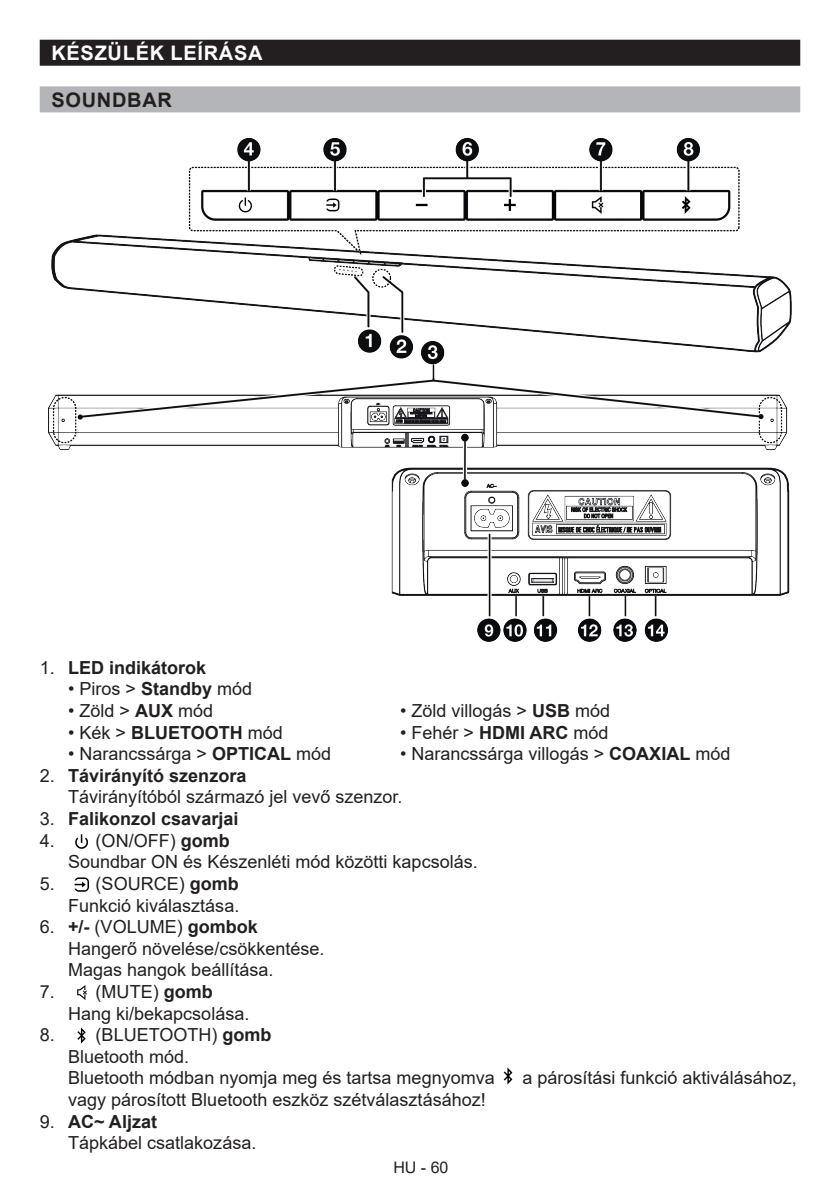
<style>
.page{position:relative;width:840px;height:1191px;background:#fff}
.page>*{position:absolute;margin:0;border:0;box-sizing:border-box;transform-origin:0 0}
.t1{font:700 20px "Arial";letter-spacing:.035em;color:#fff}
.t2{font:700 20px "Arial";letter-spacing:.035em;color:#231f20}
.t3{font:18px/21.6px "Arial";color:#231f20}
.t4{font:700 18px "Arial";color:#231f20}
.t5{font:16px "Arial";color:#231f20}
.s1{font-weight:400}
.s2{font-weight:700}
</style>
<div class="page">
<div style="left:40px;top:40px;width:759px;height:26px;background:#231f20"></div>
<div style="left:40px;top:86px;width:759px;height:26px;background:#b4b5b8"></div>
<img style="left:49px;top:138px;width:741px;height:504px">
<img style="left:75px;top:834px;width:13px;height:15px">
<img style="left:74px;top:877px;width:15px;height:15px">
<img style="left:77px;top:985px;width:10px;height:15px">
<img style="left:77px;top:1027px;width:9px;height:17px">
<img style="left:503px;top:1068px;width:10px;height:16px">
<p class="t1" style="left:51px;top:39px;width:212px">KÉSZÜLÉK LEÍRÁSA</p>
<p class="t2" style="left:51px;top:86px;width:122px">SOUNDBAR</p>
<p class="t4" style="left:40px;top:655px;width:168px"><span class="s1">1.</span> LED indikátorok</p>
<p class="t3" style="left:68px;top:678px;width:185px">• Piros &gt; <span class="s2">Standby</span> mód</p>
<p class="t3" style="left:68px;top:700px;width:146px">• Zöld &gt; <span class="s2">AUX</span> mód</p>
<p class="t3" style="left:400px;top:700px;width:211px">• Zöld villogás &gt; <span class="s2">USB</span> mód</p>
<p class="t4" style="left:68px;top:719px;width:216px"><span class="s1">• Kék &gt;</span> BLUETOOTH <span class="s1">mód</span></p>
<p class="t3" style="left:400px;top:721px;width:210px">• Fehér &gt; <span class="s2">HDMI ARC</span> mód</p>
<p class="t3" style="left:68px;top:743px;width:264px">• Narancssárga &gt; <span class="s2">OPTICAL</span> mód</p>
<p class="t3" style="left:400px;top:743px;width:331px">• Narancssárga villogás &gt; <span class="s2">COAXIAL</span> mód</p>
<p class="t3" style="left:68px;top:764px;width:336px;text-indent:-28px">2. <span class="s2">Távirányító szenzora<br></span>Távirányítóból származó jel vevő szenzor.</p>
<p class="t4" style="left:40px;top:806px;width:200px"><span class="s1">3.</span> Falikonzol csavarjai</p>
<p class="t3" style="left:68px;top:829px;width:411px;text-indent:-28px">4. (ON/OFF) <span class="s2">gomb<br></span>Soundbar ON és Készenléti mód közötti kapcsolás.</p>
<p class="t3" style="left:40px;top:872px;width:201px;text-align:right">5. (SOURCE) <span class="s2">gomb<br></span>Funkció kiválasztása.</p>
<p class="t3" style="left:68px;top:916px;width:258px;text-indent:-28px">6. <span class="s2">+/-</span> (VOLUME) <span class="s2">gombok<br></span>Hangerő növelése/csökkentése.<br>Magas hangok beállítása.</p>
<p class="t3" style="left:68px;top:980px;width:183px;text-indent:-28px">7. (MUTE) <span class="s2">gomb<br></span>Hang ki/bekapcsolása.</p>
<p class="t3" style="left:68px;top:1024px;width:428px;text-indent:-28px">8. (BLUETOOTH) <span class="s2">gomb<br></span>Bluetooth mód.<br>Bluetooth módban nyomja meg és tartsa megnyomva</p>
<p class="t3" style="left:522px;top:1067px;width:276px">a párosítási funkció aktiválásához,</p>
<p class="t3" style="left:68px;top:1088px;width:419px">vagy párosított Bluetooth eszköz szétválasztásához!</p>
<p class="t3" style="left:68px;top:1110px;width:190px;text-indent:-28px">9. <span class="s2">AC~ Aljzat<br></span>Tápkábel csatlakozása.</p>
<p class="t5" style="left:393px;top:1156px;width:57px">HU - 60</p>
</div>
